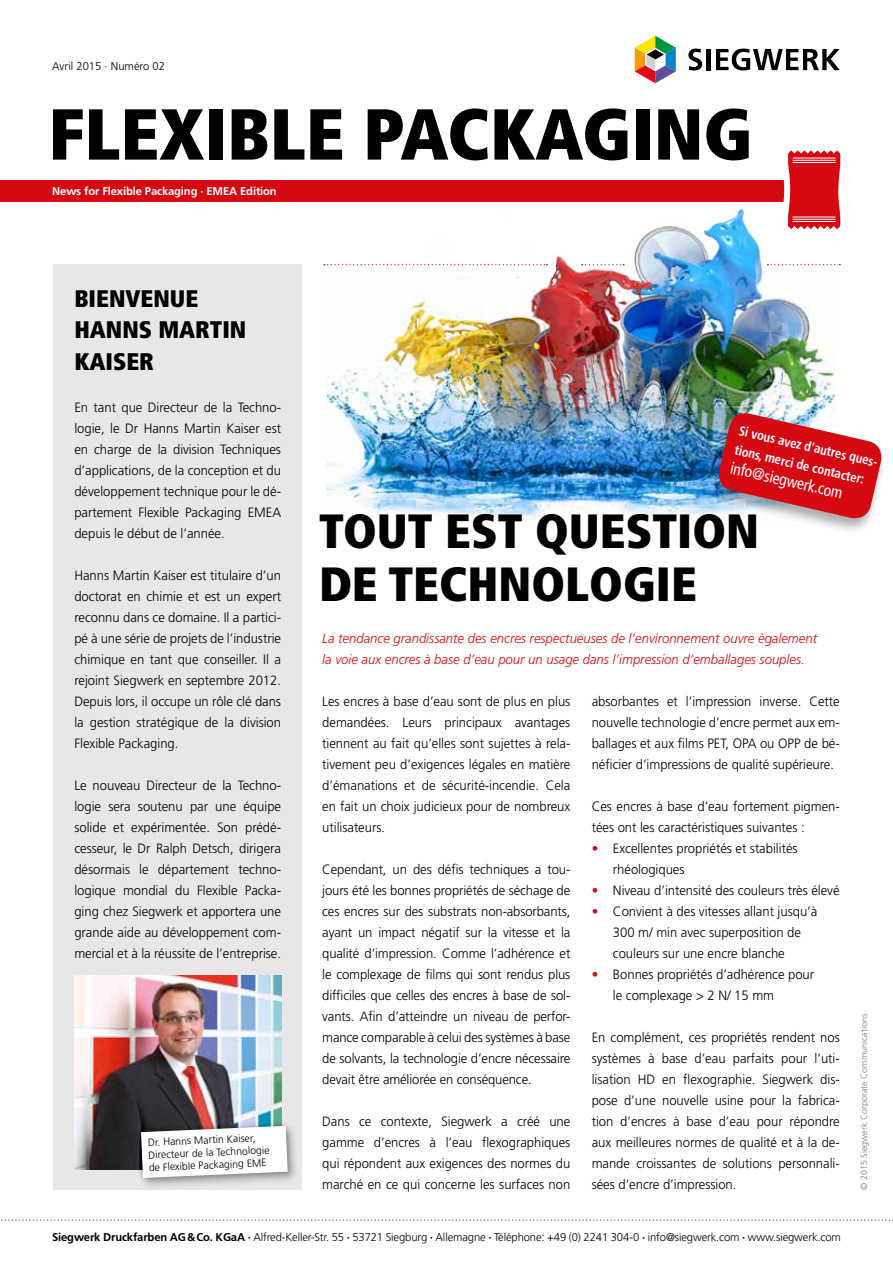
<style>
.page{position:relative;width:893px;height:1263px;background:#fff}
.page>*{position:absolute;margin:0;border:0;box-sizing:border-box;transform-origin:0 0}
.t1{font:900 condensed 72px "Frutiger";color:#000}
.t2{font:900 condensed 48px/52.5px "Frutiger";color:#000}
.t3{font:900 condensed 24px/31.5px "Frutiger";color:#000}
.t4{font:condensed 16.5px "Frutiger";color:#fff;scale:.95 1}
.t5{font:300 13.5px/21px "Frutiger LT Std";letter-spacing:-.005em;color:#000;text-align:justify}
.t6{font:italic 300 13.5px/21px "Frutiger LT Std";color:#d50911}
.t7{font:700 condensed 13.5px/19.5px "Frutiger";color:#fff;scale:.95 1}
.t8{font:300 11.25px "Frutiger LT Std";letter-spacing:-.01em;color:#000}
.t9{font:700 11.25px "Frutiger LT Std";letter-spacing:-.01em;color:#fff}
.t10{font:300 10.5px/12.6px "Frutiger LT Std";color:#000}
.t11{font:300 9px "Frutiger LT Std";color:#7c7b7b}
.s1{color:#d50911}
.s2{font-weight:700}
</style>
<div class="page">
<div style="left:0;top:181px;width:793px;height:21px;background:#d50911"></div>
<svg style="left:634px;top:35px;width:42px;height:49px"></svg>
<svg style="left:688px;top:49px;width:14px;height:22px"></svg>
<hr style="left:706px;top:49px;width:4px;height:21px;background:#000">
<svg style="left:716px;top:49px;width:124px;height:22px"></svg>
<svg style="left:777px;top:150px;width:64px;height:79px"></svg>
<hr style="left:793px;top:158px;width:43px;height:1px;background:#fff">
<hr style="left:793px;top:160px;width:43px;height:1px;background:#fff">
<hr style="left:793px;top:162px;width:43px;height:1px;background:#fff">
<img style="left:326px;top:187px;width:512px;height:334px">
<div style="left:53px;top:265px;width:248px;height:925px;background:#e7e7e7"></div>
<svg style="left:324px;top:264px;width:223px;height:1px"></svg>
<svg style="left:767px;top:264px;width:73px;height:1px"></svg>
<svg style="left:582px;top:264px;width:42px;height:1px"></svg>
<svg style="left:1px;top:1219px;width:892px;height:2px"></svg>
<img style="left:74px;top:976px;width:207px;height:193px">
<svg style="left:135px;top:1120px;width:159px;height:64px;background:#d6d6d7"></svg>
<div style="left:707px;top:412px;width:180px;height:123px;background:#000;opacity:.32"></div>
<svg style="left:715px;top:410px;width:170px;height:112px"></svg>
<p class="t8" style="left:52px;top:60px;width:114px">Avril 2015 ∙ Numéro 02</p>
<h1 class="t1" style="left:48px;top:91px;width:706px">FLEXIBLE PACKAGING</h1>
<p class="t9" style="left:52px;top:185px;width:226px">News for Flexible Packaging ∙ EMEA Edition</p>
<h3 class="t3" style="left:74px;top:282px;width:173px">BIENVENUE<br>HANNS MARTIN<br>KAISER</h3>
<p class="t5" style="left:74px;top:397px;width:208px">En tant que Directeur de la Techno&shy;logie, le Dr Hanns Martin Kaiser est en charge de la division Techniques d’applications, de la conception et du développement technique pour le dé&shy;partement Flexible Packaging EMEA depuis le début de l’année.</p>
<p class="t5" style="left:74px;top:565px;width:208px">Hanns Martin Kaiser est titulaire d’un doctorat en chimie et est un expert reconnu dans ce domaine. Il a partici&shy;pé à une série de projets de l’industrie chimique en tant que conseiller. Il a rejoint Siegwerk en septembre 2012.<br>Depuis lors, il occupe un rôle clé dans la gestion stratégique de la division Flexible Packaging.</p>
<p class="t5" style="left:74px;top:775px;width:208px">Le nouveau Directeur de la Techno&shy;logie sera soutenu par une équipe solide et expérimentée. Son prédé&shy;cesseur, le Dr Ralph Detsch, dirigera désormais le département techno&shy;logique mondial du Flexible Packa&shy;ging chez Siegwerk et apportera une grande aide au développement com&shy;mercial et à la réussite de l’entreprise.</p>
<p class="t10" style="left:148px;top:1136px;width:123px;rotate:-2deg">Dr. Hanns Martin Kaiser,<br>Directeur de la Technologie de Flexible Packaging EME</p>
<p class="t7" style="left:741px;top:421px;width:154px;rotate:13deg">Si vous avez d'autres ques&shy;tions, merci de contacter:</p>
<p class="t4" style="left:733px;top:458px;width:122px;rotate:13deg">info@siegwerk.com</p>
<h2 class="t2" style="left:319px;top:505px;width:441px">TOUT EST QUESTION<br>DE TECHNOLOGIE</h2>
<p class="t6" style="left:322px;top:628px;width:496px">La tendance grandissante des encres respectueuses de l’environnement ouvre également la voie aux encres à base d’eau pour un usage dans l’impression d’emballages souples.</p>
<p class="t5" style="left:322px;top:691px;width:250px">Les encres à base d’eau sont de plus en plus demandées. Leurs principaux avantages tiennent au fait qu’elles sont sujettes à rela&shy;tivement peu d’exigences légales en matière d’émanations et de sécurité-incendie. Cela en fait un choix judicieux pour de nombreux utilisateurs.</p>
<p class="t5" style="left:322px;top:859px;width:250px">Cependant, un des défis techniques a tou&shy;jours été les bonnes propriétés de séchage de ces encres sur des substrats non-absorbants, ayant un impact négatif sur la vitesse et la qualité d’impression. Comme l’adhérence et le complexage de films qui sont rendus plus difficiles que celles des encres à base de sol&shy;vants. Afin d’atteindre un niveau de perfor&shy;mance comparable à celui des systèmes à base de solvants, la technologie d’encre nécessaire devait être améliorée en conséquence.</p>
<p class="t5" style="left:322px;top:1111px;width:250px">Dans ce contexte, Siegwerk a créé une gamme d’encres à l’eau flexographiques qui répondent aux exigences des normes du marché en ce qui concerne les surfaces non</p>
<p class="t5" style="left:592px;top:691px;width:250px">absorbantes et l’impression inverse. Cette nouvelle technologie d’encre permet aux em&shy;ballages et aux films PET, OPA ou OPP de bé&shy;néficier d’impressions de qualité supérieure.</p>
<p class="t5" style="left:592px;top:796px;width:250px">Ces encres à base d’eau fortement pigmen&shy;tées ont les caractéristiques suivantes :</p>
<p class="t5" style="left:613px;top:838px;width:186px;text-indent:-21px"><span class="s1">•</span> Excellentes propriétés et stabilités rhéologiques</p>
<p class="t5" style="left:592px;top:880px;width:249px"><span class="s1">•</span> Niveau d’intensité des couleurs très élevé</p>
<p class="t5" style="left:613px;top:901px;width:206px;text-align:left;text-indent:-21px"><span class="s1">•</span> Convient à des vitesses allant jusqu’à<br>300 m/ min avec superposition de couleurs sur une encre blanche</p>
<p class="t5" style="left:613px;top:964px;width:203px;text-indent:-21px"><span class="s1">•</span> Bonnes propriétés d’adhérence pour le complexage &gt; 2 N/ 15 mm</p>
<p class="t5" style="left:592px;top:1027px;width:250px">En complément, ces propriétés rendent nos systèmes à base d’eau parfaits pour l’uti&shy;lisation HD en flexographie. Siegwerk dis&shy;pose d’une nouvelle usine pour la fabrica&shy;tion d’encres à base d’eau pour répondre aux meilleures normes de qualité et à la de&shy;mande croissantes de solutions personnali&shy;sées d’encre d’impression.</p>
<p class="t11" style="left:859px;top:1190px;width:178px;rotate:-90deg">© 2015 Siegwerk Corporate Communications</p>
<p class="t8" style="left:52px;top:1231px;width:790px"><span class="s2">Siegwerk Druckfarben AG&amp;Co. KGaA ∙</span> Alfred-Keller-Str. 55 <span class="s2">∙</span> 53721 Siegburg <span class="s2">∙</span> Allemagne <span class="s2">∙</span> Téléphone: +49 (0) 2241 304-0 <span class="s2">∙</span> info@siegwerk.com <span class="s2">∙</span> www.siegwerk.com</p>
</div>
